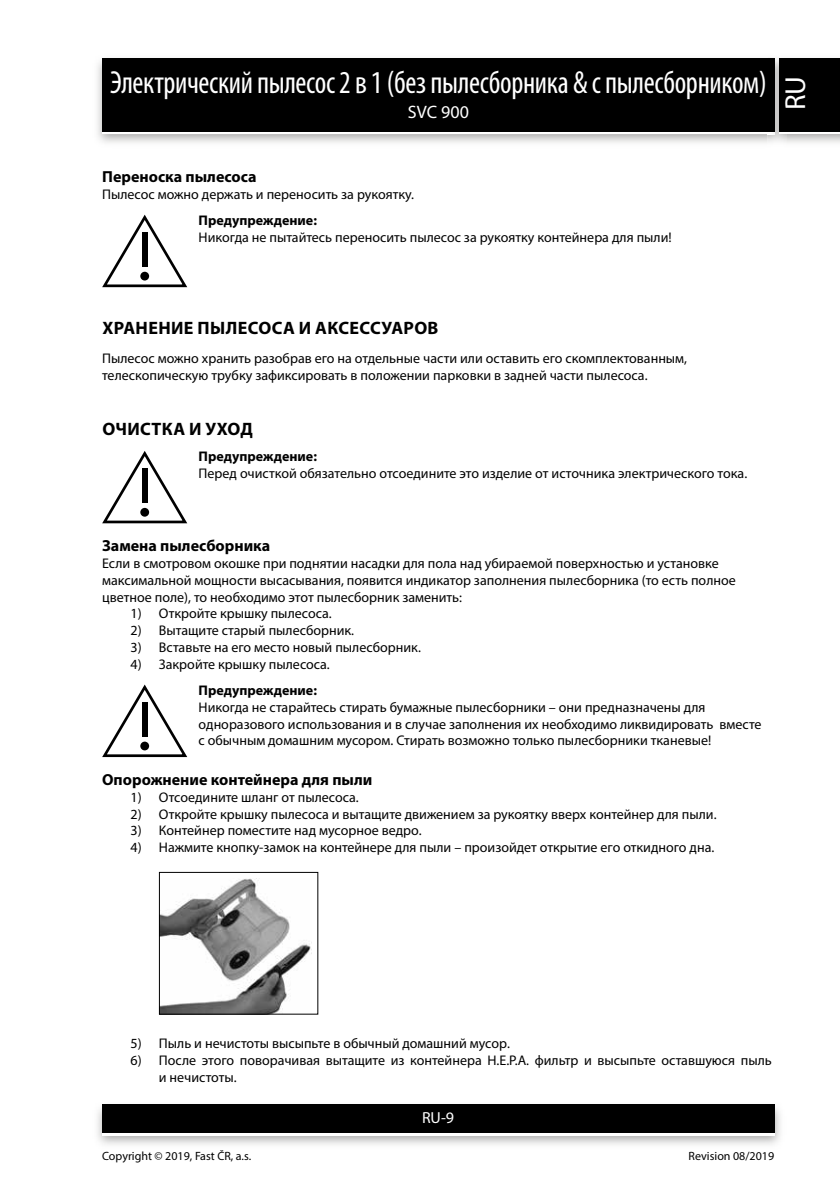
<style>
.page{position:relative;width:840px;height:1191px;background:#fff}
.page>*{position:absolute;margin:0;border:0;box-sizing:border-box;transform-origin:0 0}
.t1{font:condensed 32px "Myriad Pro";letter-spacing:-.01em;color:#fff;scale:.94 1}
.t2{font:29px "Myriad Pro";color:#fff}
.t3{font:700 18px "Myriad Pro";letter-spacing:.02em;color:#000}
.t4{font:18px "Myriad Pro";color:#fff}
.t5{font:700 16px "Myriad Pro";color:#000}
.t6{font:16px "Myriad Pro";color:#fff}
.t7{font:14px/16.8px "Myriad Pro";color:#000}
.t8{font:700 14px "Myriad Pro";color:#000}
.t9{font:12px "Myriad Pro";color:#000}
</style>
<div class="page">
<div style="left:102px;top:61px;width:672px;height:73px;background:linear-gradient(to right,#000,#000)"></div>
<div style="left:102px;top:58px;width:672px;height:73px;background:#000"></div>
<img style="left:97px;top:1104px;width:684px;height:41px">
<div style="left:102px;top:1107px;width:672px;height:28px;background:linear-gradient(to right,#fff,#fff)"></div>
<div style="left:102px;top:1104px;width:672px;height:28px;background:#000"></div>
<img style="left:767px;top:56px;width:18px;height:89px">
<svg style="left:767px;top:131px;width:7px;height:3px"></svg>
<img style="left:767px;top:58px;width:7px;height:3px">
<img style="left:767px;top:61px;width:7px;height:70px">
<div style="left:778px;top:61px;width:61px;height:73px;background:linear-gradient(to right,#000,#000)"></div>
<div style="left:778px;top:58px;width:61px;height:73px;background:#000"></div>
<svg style="left:102px;top:215px;width:85px;height:72px"></svg>
<div style="left:142px;top:232px;width:5px;height:35px;background:#000"></div>
<div style="left:140px;top:272px;width:9px;height:8px;background:#000;border-radius:50%"></div>
<svg style="left:102px;top:451px;width:85px;height:72px"></svg>
<div style="left:142px;top:468px;width:5px;height:35px;background:#000"></div>
<div style="left:140px;top:508px;width:9px;height:8px;background:#000;border-radius:50%"></div>
<svg style="left:102px;top:684px;width:85px;height:73px"></svg>
<div style="left:142px;top:702px;width:5px;height:35px;background:#000"></div>
<div style="left:140px;top:741px;width:9px;height:9px;background:#000;border-radius:50%"></div>
<img style="left:161px;top:878px;width:150px;height:134px">
<div style="left:159px;top:872px;width:159px;height:142px;border:1px solid #000"></div>
<h1 class="t1" style="left:110px;top:63px;width:699px">Электрический пылесос 2 в 1 (без пылесборника &amp; с пылесборником)</h1>
<p class="t4" style="left:408px;top:101px;width:62px">SVC 900</p>
<h2 class="t2" style="left:777px;top:110px;width:36px;rotate:-90deg">RU</h2>
<p class="t5" style="left:102px;top:166px;width:156px">Переноска пылесоса</p>
<p class="t7" style="left:102px;top:186px;width:313px">Пылесос можно держать и переносить за рукоятку.</p>
<p class="t8" style="left:198px;top:211px;width:120px">Предупреждение:</p>
<p class="t7" style="left:198px;top:229px;width:474px">Никогда не пытайтесь переносить пылесос за рукоятку контейнера для пыли!</p>
<p class="t3" style="left:102px;top:316px;width:337px">ХРАНЕНИЕ ПЫЛЕСОСА И АКСЕССУАРОВ</p>
<p class="t7" style="left:102px;top:350px;width:586px">Пылесос можно хранить разобрав его на отдельные части или оставить его скомплектованным, телескопическую трубку зафиксировать в положении парковки в задней части пылесоса.</p>
<p class="t3" style="left:102px;top:417px;width:152px">ОЧИСТКА И УХОД</p>
<p class="t8" style="left:198px;top:447px;width:120px">Предупреждение:</p>
<p class="t7" style="left:198px;top:465px;width:550px">Перед очисткой обязательно отсоедините это изделие от источника электрического тока.</p>
<p class="t5" style="left:102px;top:535px;width:170px">Замена пылесборника</p>
<p class="t7" style="left:102px;top:554px;width:635px">Если в смотровом окошке при поднятии насадки для пола над убираемой поверхностью и установке максимальной мощности высасывания, появится индикатор заполнения пылесборника (то есть полное цветное поле), то необходимо этот пылесборник заменить:</p>
<p class="t7" style="left:130px;top:605px;width:202px">1) Откройте крышку пылесоса.</p>
<p class="t7" style="left:130px;top:622px;width:225px">2) Вытащите старый пылесборник.</p>
<p class="t7" style="left:130px;top:638px;width:292px">3) Вставьте на его место новый пылесборник.</p>
<p class="t7" style="left:130px;top:655px;width:201px">4) Закройте крышку пылесоса.</p>
<p class="t8" style="left:198px;top:681px;width:120px">Предупреждение:</p>
<p class="t7" style="left:198px;top:698px;width:564px">Никогда не старайтесь стирать бумажные пылесборники – они предназначены для одноразового использования и в случае заполнения их необходимо ликвидировать вместе с обычным домашним мусором. Стирать возможно только пылесборники тканевые!</p>
<p class="t5" style="left:102px;top:769px;width:271px">Опорожнение контейнера для пыли</p>
<p class="t7" style="left:130px;top:788px;width:229px">1) Отсоедините шланг от пылесоса.</p>
<p class="t7" style="left:130px;top:805px;width:587px">2) Откройте крышку пылесоса и вытащите движением за рукоятку вверх контейнер для пыли.</p>
<p class="t7" style="left:130px;top:822px;width:292px">3) Контейнер поместите над мусорное ведро.</p>
<p class="t7" style="left:130px;top:839px;width:585px">4) Нажмите кнопку-замок на контейнере для пыли – произойдет открытие его откидного дна.</p>
<p class="t7" style="left:130px;top:1035px;width:380px">5) Пыль и нечистоты высыпьте в обычный домашний мусор.</p>
<p class="t7" style="left:159px;top:1051px;width:614px;text-indent:-28px">6) После этого поворачивая вытащите из контейнера Н.Е.Р.А. фильтр и высыпьте оставшуюся пыль и нечистоты.</p>
<p class="t6" style="left:422px;top:1108px;width:34px">RU-9</p>
<p class="t9" style="left:102px;top:1148px;width:150px">Copyright © 2019, Fast ČR, a.s.</p>
<p class="t9" style="left:688px;top:1148px;width:87px">Revision 08/2019</p>
</div>
